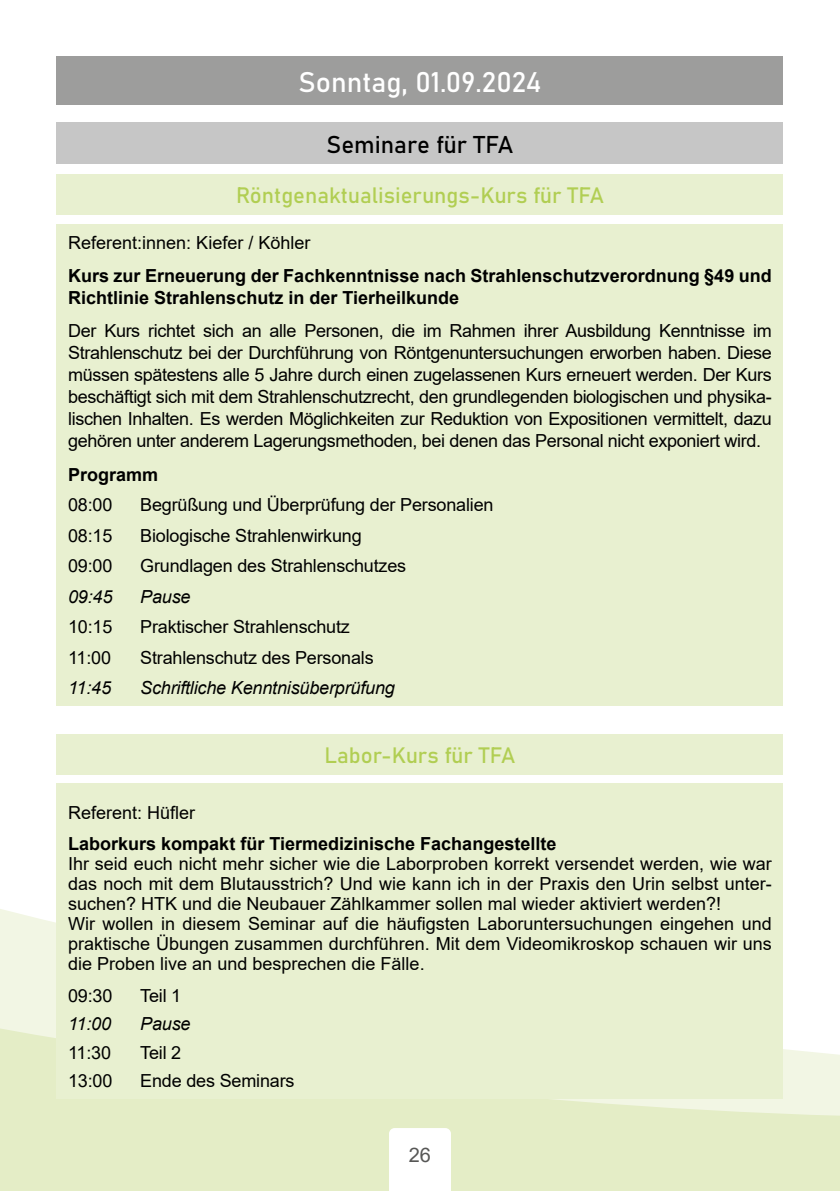
<style>
.page{position:relative;width:840px;height:1191px;background:#fff}
.page>*{position:absolute;margin:0;border:0;box-sizing:border-box;transform-origin:0 0}
.t1{font:28px "Bahnschrift";color:#fff}
.t2{font:24px "Bahnschrift";color:#000}
.t3{font:22px "Bahnschrift";color:#b1ce53}
.t4{font:20px "Arial";color:#575756}
.t5{font:18px/22px "Arial";color:#000;text-align:justify}
.t6{font:700 18px/22px "Arial";color:#000}
.t7{font:italic 18px "Arial";letter-spacing:-.01em;color:#000}
</style>
<div class="page">
<div style="left:57px;top:57px;width:725px;height:48px;background:#9d9d9c"></div>
<div style="left:57px;top:122px;width:725px;height:42px;background:#c6c6c6"></div>
<div style="left:57px;top:734px;width:725px;height:40px;background:#e8f0d0"></div>
<div style="left:57px;top:174px;width:725px;height:40px;background:#e8f0d0"></div>
<div style="left:57px;top:224px;width:725px;height:481px;background:#e8f0d0"></div>
<svg style="left:0;top:845px;width:839px;height:346px;fill:#e4edc6"></svg>
<div style="left:57px;top:783px;width:725px;height:315px;background:#e8f0d0"></div>
<svg style="left:389px;top:1128px;width:61px;height:63px"></svg>
<h1 class="t1" style="left:298px;top:61px;width:244px">Sonntag, 01.09.2024</h1>
<h2 class="t2" style="left:326px;top:126px;width:188px">Seminare für TFA</h2>
<p class="t3" style="left:236px;top:178px;width:369px">Röntgenaktualisierungs-Kurs für TFA</p>
<p class="t5" style="left:68px;top:231px;width:244px">Referent:innen: Kiefer / Köhler</p>
<p class="t6" style="left:68px;top:265px;width:704px">Kurs zur Erneuerung der Fachkenntnisse nach Strahlenschutzverordnung §49 und<br>Richtlinie Strahlenschutz in der Tierheilkunde</p>
<p class="t5" style="left:68px;top:320px;width:704px">Der Kurs richtet sich an alle Personen, die im Rahmen ihrer Ausbildung Kenntnisse im Strahlenschutz bei der Durchführung von Röntgenuntersuchungen erworben haben. Diese müssen spätestens alle 5 Jahre durch einen zugelassenen Kurs erneuert werden. Der Kurs beschäftigt sich mit dem Strahlenschutzrecht, den grundlegenden biologischen und physika&shy;lischen Inhalten. Es werden Möglichkeiten zur Reduktion von Expositionen vermittelt, dazu gehören unter anderem Lagerungsmethoden, bei denen das Personal nicht exponiert wird.</p>
<p class="t6" style="left:68px;top:463px;width:92px">Programm</p>
<p class="t5" style="left:68px;top:494px;width:46px">08:00</p>
<p class="t5" style="left:140px;top:494px;width:354px">Begrüßung und Überprüfung der Personalien</p>
<p class="t5" style="left:68px;top:524px;width:46px">08:15</p>
<p class="t5" style="left:140px;top:524px;width:223px">Biologische Strahlenwirkung</p>
<p class="t5" style="left:68px;top:555px;width:46px">09:00</p>
<p class="t5" style="left:140px;top:555px;width:267px">Grundlagen des Strahlenschutzes</p>
<p class="t7" style="left:68px;top:585px;width:46px">09:45</p>
<p class="t7" style="left:140px;top:585px;width:52px">Pause</p>
<p class="t5" style="left:68px;top:616px;width:46px">10:15</p>
<p class="t5" style="left:140px;top:616px;width:211px">Praktischer Strahlenschutz</p>
<p class="t5" style="left:68px;top:646px;width:44px">11:00</p>
<p class="t5" style="left:140px;top:646px;width:235px">Strahlenschutz des Personals</p>
<p class="t7" style="left:68px;top:676px;width:44px">11:45</p>
<p class="t7" style="left:140px;top:676px;width:256px">Schriftliche Kenntnisüberprüfung</p>
<p class="t3" style="left:324px;top:739px;width:192px">Labor-Kurs für TFA</p>
<p class="t5" style="left:68px;top:801px;width:129px">Referent: Hüfler</p>
<p class="t6" style="left:68px;top:833px;width:489px">Laborkurs kompakt für Tiermedizinische Fachangestellte</p>
<p class="t5" style="left:68px;top:854px;width:705px;line-height:20px;text-align:left">Ihr seid euch nicht mehr sicher wie die Laborproben korrekt versendet werden, wie war das noch mit dem Blutausstrich? Und wie kann ich in der Praxis den Urin selbst unter&shy;suchen? HTK und die Neubauer Zählkammer sollen mal wieder aktiviert werden?!<br>Wir wollen in diesem Seminar auf die häufigsten Laboruntersuchungen eingehen und praktische Übungen zusammen durchführen. Mit dem Videomikroskop schauen wir uns die Proben live an und besprechen die Fälle.</p>
<p class="t5" style="left:68px;top:984px;width:46px">09:30</p>
<p class="t5" style="left:140px;top:984px;width:43px">Teil 1</p>
<p class="t7" style="left:68px;top:1012px;width:44px">11:00</p>
<p class="t7" style="left:140px;top:1012px;width:52px">Pause</p>
<p class="t5" style="left:68px;top:1041px;width:44px">11:30</p>
<p class="t5" style="left:140px;top:1041px;width:43px">Teil 2</p>
<p class="t5" style="left:68px;top:1069px;width:46px">13:00</p>
<p class="t5" style="left:140px;top:1069px;width:156px">Ende des Seminars</p>
<p class="t4" style="left:408px;top:1140px;width:24px">26</p>
</div>
